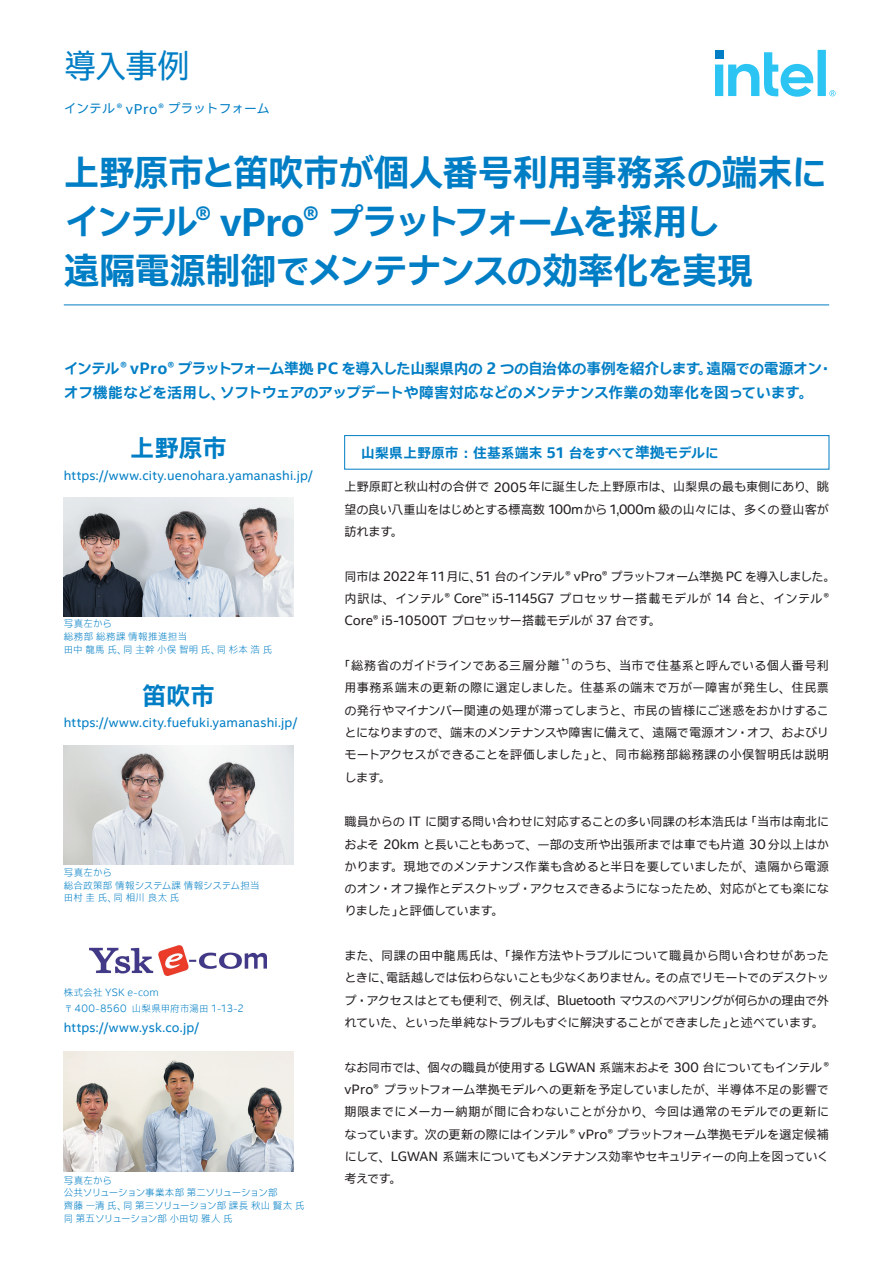
<style>
.page{position:relative;width:893px;height:1263px;background:#fff}
.page>*{position:absolute;margin:0;border:0;box-sizing:border-box;transform-origin:0 0}
.t1{font:700 36.15px "Intel Clear Jpn";letter-spacing:-.045em;color:#007ec5}
.t2{font:700 36.15px "Intel Clear Jpn";letter-spacing:-.1em;color:#007ec5}
.t3{font:33px "Intel Clear Jpn";color:#007ec5}
.t4{font:700 24.45px "Intel Clear Jpn";letter-spacing:-.015em;color:#007ec5}
.t5{font:700 14.85px/23.4px "Intel Clear Jpn";letter-spacing:-.035em;color:#007ec5}
.t6{font:700 13.8px "Intel Clear Jpn";letter-spacing:-.01em;color:#007ec5}
.PgTtlLft_-Page_Title_Left{font:13.05px "Intel Clear";letter-spacing:.015em;color:#007ec5}
.t7{font:12.75px "Intel Clear Jpn";color:#007ec5}
.t8{font:12.15px/22.4px "Intel Clear Jpn";letter-spacing:-.025em;color:#231f20;text-align:justify}
.t9{font:12.15px "Intel Clear Jpn";color:#231f20}
.PgTtlLft_-Page_Title_Left-2{font:300 10.95px "Intel Clear";letter-spacing:.02em;color:#007ec5}
.PgTtlLft_-Page_Title_Left-3{font:300 10.65px "Intel Clear";letter-spacing:.015em;color:#007ec5}
.PgTtlLft_-Page_Title_Left-4{font:300 9.6px "Intel Clear Jpn";letter-spacing:.02em;color:#007ec5}
.PgTtlLft_-Page_Title_Left-5{font:300 9.6px "Intel Clear Jpn";letter-spacing:.275em;color:#007ec5}
.PgTtlLft_-Page_Title_Left-6{font:300 9.6px "Intel Clear Jpn";letter-spacing:-.035em;color:#007ec5}
.PgTtlLft_-Page_Title_Left-7{font:300 9.6px "Intel Clear Jpn";color:#007ec5}
.PgTtlLft_-Page_Title_Left-8{font:300 9.6px "Intel Clear Jpn";letter-spacing:.04em;color:#007ec5}
.t10{font:7.95px "Intel Clear";color:#231f20}
.s1{font-family:"Intel Clear";font-size:14.25px}
.s2{font-family:"Intel Clear";font-size:40.5px}
.s3{font-family:"Intel Clear";font-size:16.65px}
.s4{font-family:"Intel Clear";font-size:17.1px}
.s5{font-family:"Intel Clear Jpn";font-size:9.6px}
.s6{font-size:10.65px}
.s7{font-family:"Intel Clear";font-size:15.9px}
.s8{font-size:14.85px}
.s9{font-family:"Intel Clear";font-size:14.1px}
.s10{font-family:"Intel Clear";font-size:13.65px}
.s11{font-size:8.25px}
</style>
<div class="page">
<svg style="left:715px;top:50px;width:121px;height:47px"></svg>
<div style="left:344px;top:435px;width:485px;height:34px;border:1px solid #007ec5"></div>
<hr style="left:64px;top:305px;width:765px;height:1px;background:#007ec5">
<img style="left:64px;top:1052px;width:229px;height:119px">
<img style="left:89px;top:945px;width:178px;height:31px">
<img style="left:64px;top:745px;width:229px;height:119px">
<img style="left:64px;top:497px;width:229px;height:119px">
<h2 class="t3" style="left:64px;top:45px;width:128px">導入事例</h2>
<p class="t7" style="left:64px;top:101px;width:207px">インテル<span class="s1">® vPro®</span> プラットフォーム</p>
<p class="t1" style="left:64px;top:148px;width:765px">上野原市と笛吹市が個人番号利用事務系の端末に</p>
<p class="t2" style="left:64px;top:197px;width:658px">インテル<span class="s2">® vPro®</span> プラットフォームを採用し</p>
<p class="t1" style="left:64px;top:246px;width:691px">遠隔電源制御でメンテナンスの効率化を実現</p>
<p class="t5" style="left:64px;top:357px;width:771px">インテル<span class="s3">® vPro®</span> プラットフォーム準拠 <span class="s3">PC</span> を導入した山梨県内の <span class="s4">2</span> つの自治体の事例を紹介します。遠隔での電源オン・オフ機能などを活用し、ソフトウェアのアップデートや障害対応などのメンテナンス作業の効率化を図っています。</p>
<p class="t4" style="left:130px;top:432px;width:98px">上野原市</p>
<p class="PgTtlLft_-Page_Title_Left" style="left:64px;top:467px;width:251px">https://www.city.uenohara.yamanashi.jp/</p>
<p class="PgTtlLft_-Page_Title_Left-4" style="left:64px;top:618px;width:50px">写真左から</p>
<p class="PgTtlLft_-Page_Title_Left-8" style="left:64px;top:631px;width:135px">総務部総務課情報推進担当　</p>
<p class="PgTtlLft_-Page_Title_Left-5" style="left:64px;top:643px;width:210px">田中龍馬氏、同主幹小俣智明氏、同杉本浩氏</p>
<p class="t4" style="left:142px;top:679px;width:74px">笛吹市</p>
<p class="PgTtlLft_-Page_Title_Left" style="left:64px;top:715px;width:235px">https://www.city.fuefuki.yamanashi.jp/</p>
<p class="PgTtlLft_-Page_Title_Left-4" style="left:64px;top:866px;width:50px">写真左から</p>
<p class="PgTtlLft_-Page_Title_Left-4" style="left:64px;top:879px;width:207px">総合政策部情報システム課情報システム担当　</p>
<p class="PgTtlLft_-Page_Title_Left-5" style="left:64px;top:892px;width:117px">田村圭氏、同相川良太氏</p>
<p class="PgTtlLft_-Page_Title_Left-3" style="left:64px;top:986px;width:97px"><span class="s5">株式会社</span> YSK e-com</p>
<p class="PgTtlLft_-Page_Title_Left-2" style="left:64px;top:1002px;width:182px"><span class="s5">〒</span>400<span class="s6">-</span>8560 <span class="s5">山梨県甲府市湯田</span> 1<span class="s6">-</span>13<span class="s6">-</span>2</p>
<p class="PgTtlLft_-Page_Title_Left" style="left:64px;top:1020px;width:137px">https://www.ysk.co.jp/</p>
<p class="PgTtlLft_-Page_Title_Left-4" style="left:64px;top:1174px;width:50px">写真左から</p>
<p class="PgTtlLft_-Page_Title_Left-6" style="left:64px;top:1187px;width:215px">公共ソリューション事業本部第二ソリューション部</p>
<p class="PgTtlLft_-Page_Title_Left-4" style="left:64px;top:1200px;width:242px">齊藤一清氏、同第三ソリューション部課長秋山賢太氏</p>
<p class="PgTtlLft_-Page_Title_Left-7" style="left:64px;top:1212px;width:170px">同第五ソリューション部小田切雅人氏</p>
<p class="t6" style="left:361px;top:443px;width:359px">山梨県上野原市：住基系端末 <span class="s7">51</span> 台をすべて<span class="s8">準拠</span>モデルに</p>
<p class="t8" style="left:344px;top:476px;width:486px">上野原町と秋山村の合併で <span class="s9">2005</span>年に誕生した上野原市は、山梨県の最も東側にあり、眺望の良い八重山をはじめとする標高数 <span class="s9">100</span><span class="s10">m</span>から <span class="s9">1</span><span class="s10">,</span><span class="s9">000</span><span class="s10">m</span> 級の山々には、多くの登山客が訪れます。</p>
<p class="t8" style="left:344px;top:565px;width:492px;text-align:left">同市は <span class="s9">2022</span>年<span class="s9">11</span>月に、<span class="s9">51</span> 台のインテル<span class="s10">® vPro®</span> プラットフォーム準拠 <span class="s10">PC</span> を導入しました。内訳は、インテル<span class="s10">® Core™ i</span><span class="s9">5</span><span class="s10">-</span><span class="s9">1145</span><span class="s10">G</span><span class="s9">7</span> プロセッサー搭載モデルが <span class="s9">14</span> 台と、インテル<span class="s10">®<br>Core® i</span><span class="s9">5</span><span class="s10">-</span><span class="s9">10500</span><span class="s10">T</span> プロセッサー搭載モデルが <span class="s9">37</span> 台です。</p>
<p class="t9" style="left:338px;top:658px;width:223px">「総務省のガイドラインである三層分離</p>
<p class="t10" style="left:562px;top:656px;width:10px">*<span class="s11">1</span></p>
<p class="t8" style="left:344px;top:655px;width:486px;text-indent:227px">のうち、当市で住基系と呼んでいる個人番号利用事務系端末の更新の際に選定しました。住基系の端末で万が一障害が発生し、住民票の発行やマイナンバー関連の処理が滞ってしまうと、市民の皆様にご迷惑をおかけすることになりますので、端末のメンテナンスや障害に備えて、遠隔で電源オン・オフ、およびリモートアクセスができることを評価しました」と、同市総務部総務課の小俣智明氏は説明します。</p>
<p class="t8" style="left:344px;top:811px;width:486px">職員からの <span class="s10">IT</span> に関する問い合わせに対応することの多い同課の杉本浩氏は「当市は南北におよそ <span class="s9">20</span><span class="s10">km</span> と長いこともあって、一部の支所や出張所までは車でも片道 <span class="s9">30</span> 分以上はかかります。現地でのメンテナンス作業も含めると半日を要していましたが、遠隔から電源のオン・オフ操作とデスクトップ・アクセスできるようになったため、対応がとても楽になりました」と評価しています。</p>
<p class="t8" style="left:344px;top:945px;width:486px">また、同課の田中龍馬氏は、「操作方法やトラブルについて職員から問い合わせがあったときに、電話越しでは伝わらないことも少なくありません。その点でリモートでのデスクトップ・アクセスはとても便利で、例えば、<span class="s10">Bluetooth</span> マウスのペアリングが何らかの理由で外れていた、といった単純なトラブルもすぐに解決することができました」と述べています。</p>
<p class="t8" style="left:344px;top:1056px;width:486px">なお同市では、個々の職員が使用する <span class="s10">LGWAN</span> 系端末およそ <span class="s9">300</span> 台についてもインテル<span class="s10">® vPro®</span> プラットフォーム準拠モデルへの更新を予定していましたが、半導体不足の影響で期限までにメーカー納期が間に合わないことが分かり、今回は通常のモデルでの更新になっています。次の更新の際にはインテル<span class="s10">® vPro®</span> プラットフォーム準拠モデルを選定候補にして、<span class="s10">LGWAN</span> 系端末についてもメンテナンス効率やセキュリティーの向上を図っていく考えです。</p>
</div>
